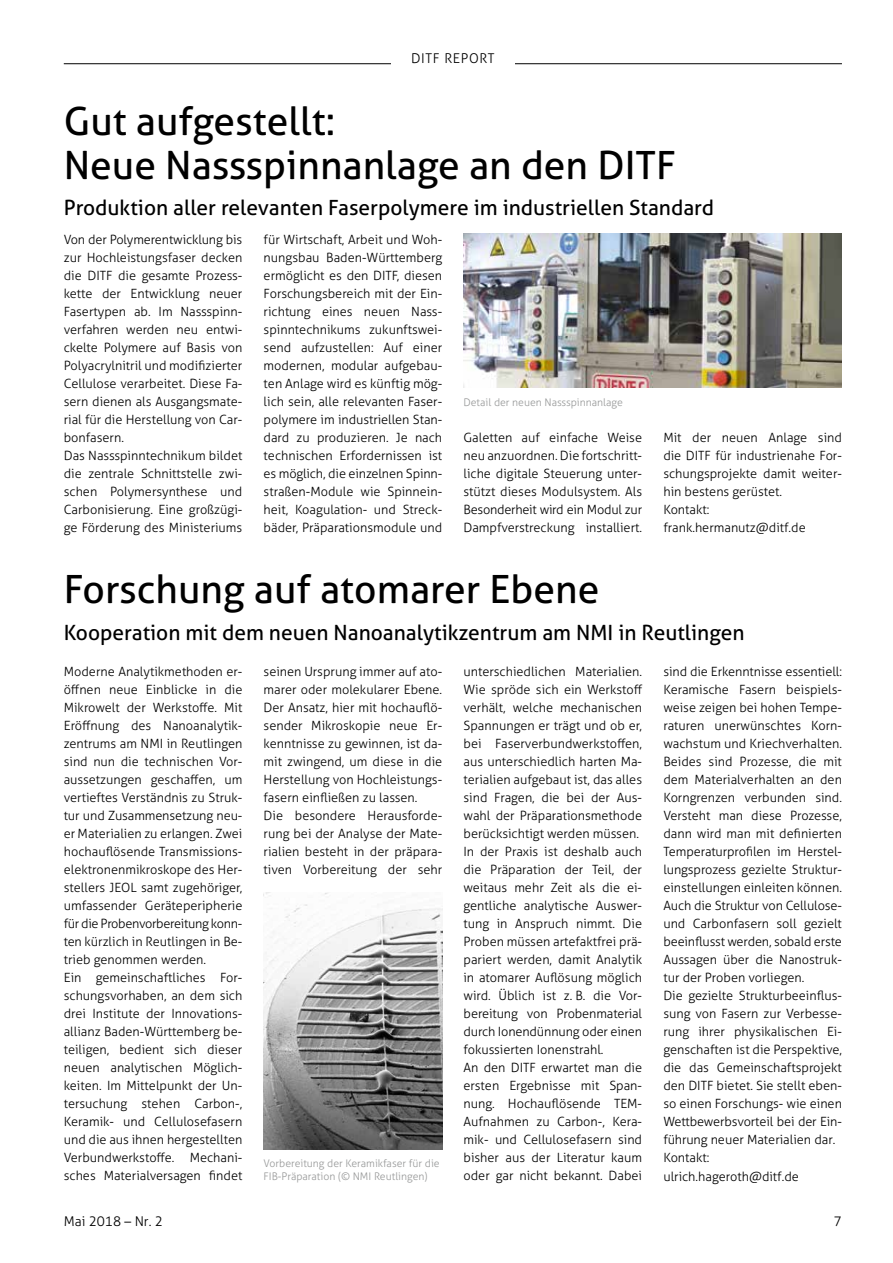
<style>
.page{position:relative;width:893px;height:1263px;background:#fff}
.page>*{position:absolute;margin:0;border:0;box-sizing:border-box;transform-origin:0 0}
.t1{font:39px/43.5px "Aller";color:#000}
.t2{font:21px "Aller";color:#000}
.t3{font:300 13.5px "Aller";color:#000}
.t4{font:300 13.5px "Aller";letter-spacing:.045em;color:#000}
.t5{font:300 12.75px/18px "Aller";color:#000}
.t6{font:300 10.5px/12.8px "Aller";color:#989999}
</style>
<div class="page">
<img style="left:463px;top:234px;width:379px;height:153px">
<img style="left:264px;top:892px;width:178px;height:258px">
<hr style="left:64px;top:63px;width:778px;height:1px;background:#000">
<div style="left:391px;top:58px;width:123px;height:11px;background:#fff"></div>
<p class="t4" style="left:411px;top:50px;width:85px">DITF REPORT</p>
<h1 class="t1" style="left:64px;top:99px;width:613px">Gut aufgestellt:<br>Neue Nassspinnanlage an den DITF</h1>
<h2 class="t2" style="left:64px;top:195px;width:652px">Produktion aller relevanten Faserpolymere im industriellen Standard</h2>
<p class="t5" style="left:64px;top:231px;width:180px">Von der Polymerentwicklung bis zur Hochleistungsfaser decken die DITF die gesamte Prozess&shy;kette der Entwicklung neuer<br>Fasertypen ab. Im Nassspinn&shy;verfahren werden neu entwi&shy;ckelte Polymere auf Basis von<br>Polyacrylnitril und modifizierter<br>Cellulose verarbeitet. Diese Fa&shy;sern dienen als Ausgangsmate&shy;rial für die Herstellung von Car&shy;bonfasern.<br>Das Nassspinntechnikum bildet die zentrale Schnittstelle zwi&shy;schen Polymersynthese und<br>Carbonisierung. Eine großzügi&shy;ge Förderung des Ministeriums</p>
<p class="t5" style="left:264px;top:231px;width:180px;text-align:justify">für Wirtschaft, Arbeit und Woh&shy;nungsbau Baden-Württemberg ermöglicht es den DITF, diesen Forschungsbereich mit der Ein&shy;richtung eines neuen Nass&shy;spinntechnikums zukunftswei&shy;send aufzustellen: Auf einer modernen, modular aufgebau&shy;ten Anlage wird es künftig mög&shy;lich sein, alle relevanten Faser&shy;polymere im industriellen Stan&shy;dard zu produzieren. Je nach technischen Erfordernissen ist es möglich, die einzelnen Spinn&shy;straßen-Module wie Spinnein&shy;heit, Koagulation- und Streck&shy;bäder, Präparationsmodule und</p>
<p class="t6" style="left:463px;top:396px;width:161px">Detail der neuen Nassspinnanlage</p>
<p class="t5" style="left:463px;top:429px;width:180px;text-align:justify">Galetten auf einfache Weise neu anzuordnen. Die fortschritt&shy;liche digitale Steuerung unter&shy;stützt dieses Modulsystem. Als Besonderheit wird ein Modul zur Dampfverstreckung installiert.</p>
<p class="t5" style="left:663px;top:429px;width:180px">Mit der neuen Anlage sind die DITF für industrienahe For&shy;schungsprojekte damit weiter&shy;hin bestens gerüstet.<br>Kontakt: frank.hermanutz@ditf.de</p>
<h1 class="t1" style="left:64px;top:568px;width:537px">Forschung auf atomarer Ebene</h1>
<h2 class="t2" style="left:64px;top:620px;width:682px">Kooperation mit dem neuen Nanoanalytikzentrum am NMI in Reutlingen</h2>
<p class="t5" style="left:64px;top:662px;width:180px">Moderne Analytikmethoden er-- öffnen neue Einblicke in die<br>Mikrowelt der Werkstoffe. Mit<br>Eröffnung des Nanoanalytik&shy;zentrums am NMI in Reutlingen sind nun die technischen Vor&shy;aussetzungen geschaffen, um vertieftes Verständnis zu Struk&shy;tur und Zusammensetzung neu&shy;er Materialien zu erlangen. Zwei hochauflösende Transmissions&shy;elektronenmikroskope des Her&shy;stellers JEOL samt zugehöriger, umfassender Geräteperipherie für die Probenvorbereitung konn&shy;ten kürzlich in Reutlingen in Be&shy;trieb genommen werden.<br>Ein gemeinschaftliches For&shy;schungsvorhaben, an dem sich drei Institute der Innovations&shy;allianz Baden-Württemberg be&shy;teiligen, bedient sich dieser neuen analytischen Möglich&shy;keiten. Im Mittelpunkt der Un&shy;tersuchung stehen Carbon-,<br>Keramik- und Cellulosefasern und die aus ihnen hergestellten<br>Verbundwerkstoffe. Mechani&shy;sches Materialversagen findet</p>
<p class="t5" style="left:264px;top:663px;width:180px">seinen Ursprung immer auf ato&shy;marer oder molekularer Ebene.<br>Der Ansatz, hier mit hochauflö&shy;sender Mikroskopie neue Er&shy;kenntnisse zu gewinnen, ist da&shy;mit zwingend, um diese in die<br>Herstellung von Hochleistungs&shy;fasern einfließen zu lassen.<br>Die besondere Herausforde&shy;rung bei der Analyse der Mate&shy;rialien besteht in der präpara&shy;tiven Vorbereitung der sehr</p>
<p class="t5" style="left:463px;top:663px;width:180px">unterschiedlichen Materialien.<br>Wie spröde sich ein Werkstoff verhält, welche mechanischen<br>Spannungen er trägt und ob er, bei Faserverbundwerkstoffen, aus unterschiedlich harten Ma&shy;terialien aufgebaut ist, das alles sind Fragen, die bei der Aus&shy;wahl der Präparationsmethode berücksichtigt werden müssen.<br>In der Praxis ist deshalb auch die Präparation der Teil, der weitaus mehr Zeit als die ei&shy;gentliche analytische Auswer&shy;tung in Anspruch nimmt. Die<br>Proben müssen artefaktfrei prä&shy;pariert werden, damit Analytik in atomarer Auflösung möglich wird. Üblich ist z. B. die Vor&shy;bereitung von Probenmaterial durch Ionendünnung oder einen fokussierten Ionenstrahl.<br>An den DITF erwartet man die ersten Ergebnisse mit Span&shy;nung. Hochauflösende TEM-<br>Aufnahmen zu Carbon-, Kera&shy;mik- und Cellulosefasern sind bisher aus der Literatur kaum oder gar nicht bekannt. Dabei</p>
<p class="t5" style="left:663px;top:663px;width:180px">sind die Erkenntnisse essentiell:<br>Keramische Fasern beispiels&shy;weise zeigen bei hohen Tempe&shy;raturen unerwünschtes Korn&shy;wachstum und Kriechverhalten.<br>Beides sind Prozesse, die mit dem Materialverhalten an den<br>Korngrenzen verbunden sind.<br>Versteht man diese Prozesse, dann wird man mit definierten<br>Temperaturprofilen im Herstel&shy;lungsprozess gezielte Struktur&shy;einstellungen einleiten können.<br>Auch die Struktur von Cellulose&shy;und Carbonfasern soll gezielt beeinflusst werden, sobald erste<br>Aussagen über die Nanostruk&shy;tur der Proben vorliegen.<br>Die gezielte Strukturbeeinflus&shy;sung von Fasern zur Verbesse&shy;rung ihrer physikalischen Ei&shy;genschaften ist die Perspektive, die das Gemeinschaftsprojekt den DITF bietet. Sie stellt eben&shy;so einen Forschungs- wie einen<br>Wettbewerbsvorteil bei der Ein&shy;führung neuer Materialien dar.<br>Kontakt: ulrich.hageroth@ditf.de</p>
<p class="t6" style="left:264px;top:1157px;width:178px">Vorbereitung der Keramikfaser für die<br>FIB-Präparation (© NMI Reutlingen)</p>
<p class="t3" style="left:64px;top:1213px;width:101px">Mai 2018 – Nr. 2</p>
<p class="t4" style="left:834px;top:1213px;width:10px">7</p>
</div>
